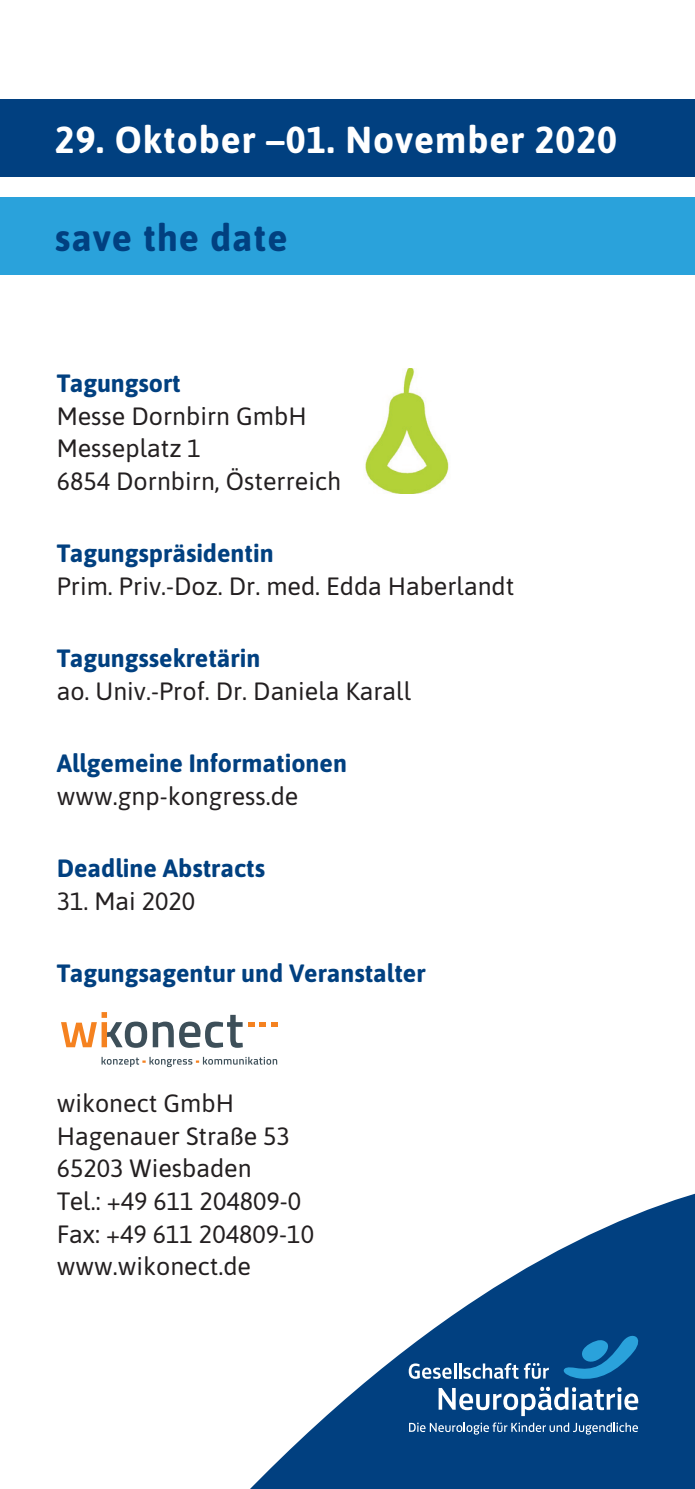
<style>
.page{position:relative;width:695px;height:1489px;background:#fff}
.page>*{position:absolute;margin:0;border:0;box-sizing:border-box;transform-origin:0 0}
.t1{font:700 37.5px "Asap";letter-spacing:.025em;color:#fff}
.t2{font:700 37.5px "Asap";letter-spacing:.025em;color:#014080}
.t3{font:25px/32.5px "Asap";color:#231f20}
.t4{font:700 25px "Asap";color:#014080}
</style>
<div class="page">
<div style="left:0;top:99px;width:694px;height:78px;background:#014080"></div>
<div style="left:0;top:197px;width:694px;height:78px;background:#2aa2db"></div>
<svg style="left:61px;top:1012px;width:217px;height:35px"></svg>
<svg style="left:101px;top:1056px;width:176px;height:11px"></svg>
<img style="left:365px;top:369px;width:84px;height:124px">
<svg style="left:251px;top:1194px;width:443px;height:294px;fill:#014080"></svg>
<svg style="left:409px;top:1422px;width:229px;height:12px;background:#406f9f"></svg>
<svg style="left:408px;top:1363px;width:48px;height:15px"></svg>
<hr style="left:458px;top:1363px;width:3px;height:15px;background:#fff">
<svg style="left:463px;top:1362px;width:55px;height:16px"></svg>
<svg style="left:524px;top:1362px;width:24px;height:16px"></svg>
<svg style="left:438px;top:1386px;width:200px;height:29px"></svg>
<svg style="left:563px;top:1334px;width:76px;height:46px;background:#1166a3"></svg>
<h1 class="t1" style="left:55px;top:113px;width:563px">29. Oktober –01. November 2020</h1>
<h1 class="t2" style="left:55px;top:211px;width:234px">save the date</h1>
<p class="t4" style="left:57px;top:365px;width:125px">Tagungsort</p>
<p class="t3" style="left:57px;top:398px;width:286px">Messe Dornbirn GmbH<br>Messeplatz 1<br>6854 Dornbirn, Österreich</p>
<p class="t4" style="left:57px;top:535px;width:218px">Tagungspräsidentin</p>
<p class="t3" style="left:57px;top:568px;width:459px">Prim. Priv.-Doz. Dr. med. Edda Haberlandt</p>
<p class="t4" style="left:57px;top:640px;width:205px">Tagungssekretärin</p>
<p class="t3" style="left:57px;top:673px;width:356px">ao. Univ.-Prof. Dr. Daniela Karall</p>
<p class="t4" style="left:57px;top:745px;width:292px">Allgemeine Informationen</p>
<p class="t3" style="left:57px;top:778px;width:243px">www.gnp-kongress.de</p>
<p class="t4" style="left:57px;top:850px;width:210px">Deadline Abstracts</p>
<p class="t3" style="left:57px;top:883px;width:140px">31. Mai 2020</p>
<p class="t4" style="left:57px;top:955px;width:370px">Tagungsagentur und Veranstalter</p>
<p class="t3" style="left:57px;top:1086px;width:259px">wikonect GmbH<br>Hagenauer Straße 53<br>65203 Wiesbaden<br>Tel.: +49 611 204809-0<br>Fax: +49 611 204809-10 www.wikonect.de</p>
</div>
